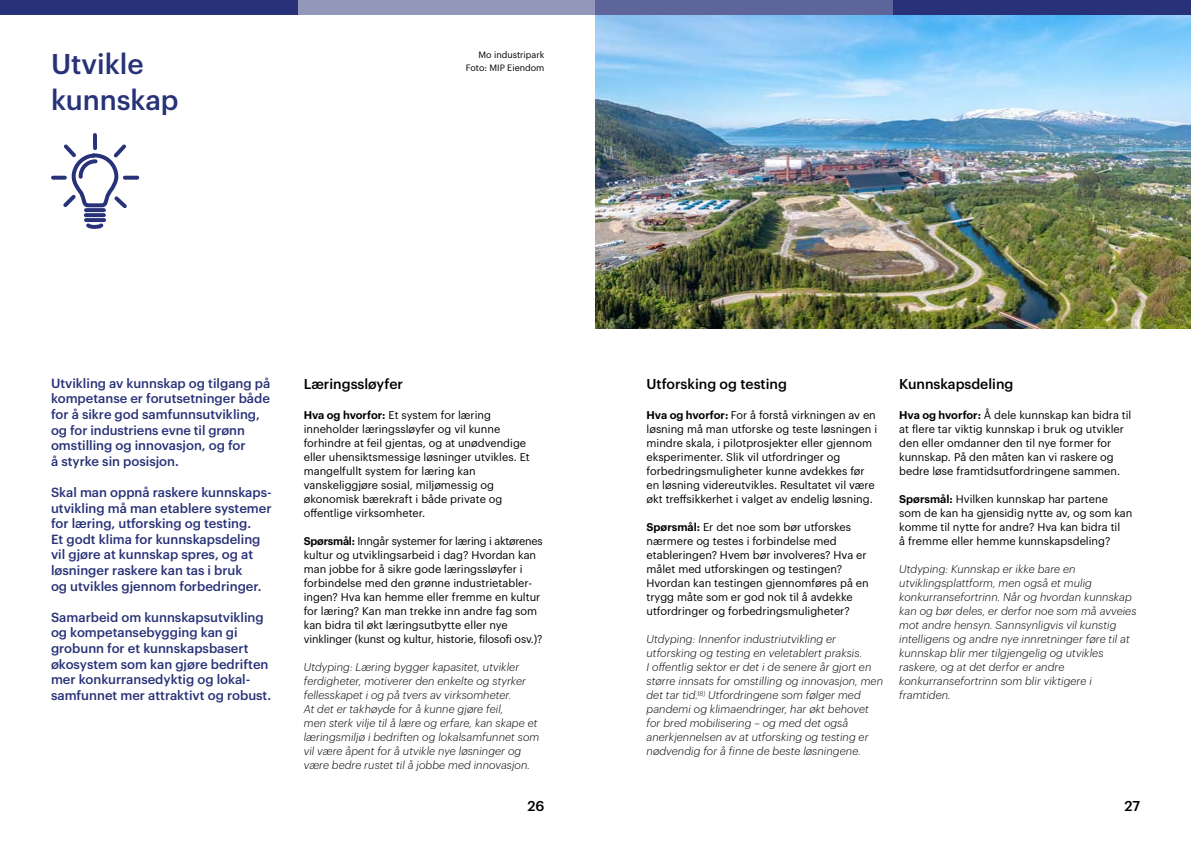
<style>
.page{position:relative;width:1191px;height:842px;background:#fff}
.page>*{position:absolute;margin:0;border:0;box-sizing:border-box;transform-origin:0 0}
.t1{font:500 28px/35.8px "Graphik";color:#283278}
.t2{font:500 14px "Graphik";color:#000}
.t3{font:500 13px/15.6px "Graphik";color:#283278}
.t4{font:11px/14px "Graphik";color:#000}
.t5{font:italic 300 11px/14px "Graphik";letter-spacing:.01em;color:#000}
.t6{font:9px/13px "Graphik";color:#000;text-align:right}
.s1{font-weight:600}
</style>
<div class="page">
<img style="left:595px;top:14px;width:596px;height:315px">
<div style="left:0;top:0;width:298px;height:14px;background:#283278"></div>
<div style="left:893px;top:0;width:298px;height:14px;background:#283278"></div>
<div style="left:298px;top:0;width:297px;height:14px;background:#9398bb"></div>
<div style="left:595px;top:0;width:298px;height:14px;background:#5e659a"></div>
<svg style="left:51px;top:133px;width:89px;height:96px"></svg>
<h1 class="t1" style="left:51px;top:44px;width:129px">Utvikle kunnskap</h1>
<p class="t6" style="left:466px;top:47px;width:80px">Mo industripark<br>Foto: MIP Eiendom</p>
<p class="t3" style="left:51px;top:374px;width:221px">Utvikling av kunnskap og tilgang på kompetanse er forutsetninger både for å sikre god samfunnsutvikling, og for industriens evne til grønn omstilling og innovasjon, og for<br>å styrke sin posisjon.</p>
<p class="t3" style="left:51px;top:483px;width:222px">Skal man oppnå raskere kunnskaps&shy;utvikling må man etablere systemer for læring, utforsking og testing.<br>Et godt klima for kunnskapsdeling vil gjøre at kunnskap spres, og at løsninger raskere kan tas i bruk<br>og utvikles gjennom forbedringer.</p>
<p class="t3" style="left:51px;top:608px;width:222px">Samarbeid om kunnskapsutvikling og kompetansebygging kan gi grobunn for et kunnskapsbasert økosystem som kan gjøre bedriften mer konkurransedyktig og lokal&shy;samfunnet mer attraktivt og robust.</p>
<h2 class="t2" style="left:304px;top:373px;width:101px">Læringssløyfer</h2>
<p class="t4" style="left:304px;top:407px;width:228px"><span class="s1">Hva og hvorfor:</span> Et system for læring inneholder læringssløyfer og vil kunne forhindre at feil gjentas, og at unødvendige eller uhensiktsmessige løsninger utvikles. Et mangelfullt system for læring kan vanskeliggjøre sosial, miljømessig og økonomisk bærekraft i både private og offentlige virksomheter.</p>
<p class="t4" style="left:304px;top:533px;width:240px"><span class="s1">Spørsmål:</span> Inngår systemer for læring i aktørenes kultur og utviklingsarbeid i dag? Hvordan kan man jobbe for å sikre gode læringssløyfer i forbindelse med den grønne industrietabler&shy;ingen? Hva kan hemme eller fremme en kultur for læring? Kan man trekke inn andre fag som kan bidra til økt læringsutbytte eller nye vinklinger (kunst og kultur, historie, filosofi osv.)?</p>
<p class="t5" style="left:304px;top:660px;width:237px">Utdyping: Læring bygger kapasitet, utvikler ferdigheter, motiverer den enkelte og styrker fellesskapet i og på tvers av virksomheter.<br>At det er takhøyde for å kunne gjøre feil,<br>men sterk vilje til å lære og erfare, kan skape et læringsmiljø i bedriften og lokalsamfunnet som vil være åpent for å utvikle nye løsninger og være bedre rustet til å jobbe med innovasjon.</p>
<h2 class="t2" style="left:646px;top:373px;width:142px">Utforsking og testing</h2>
<p class="t4" style="left:646px;top:407px;width:232px"><span class="s1">Hva og hvorfor:</span> For å forstå virkningen av en løsning må man utforske og teste løsningen i mindre skala, i pilotprosjekter eller gjennom eksperimenter. Slik vil utfordringer og forbedringsmuligheter kunne avdekkes før en løsning videreutvikles. Resultatet vil være økt treffsikkerhet i valget av endelig løsning.</p>
<p class="t4" style="left:646px;top:519px;width:224px"><span class="s1">Spørsmål:</span> Er det noe som bør utforskes nærmere og testes i forbindelse med etableringen? Hvem bør involveres? Hva er målet med utforskingen og testingen?<br>Hvordan kan testingen gjennomføres på en trygg måte som er god nok til å avdekke utfordringer og forbedringsmuligheter?</p>
<p class="t5" style="left:646px;top:632px;width:238px">Utdyping: Innenfor industriutvikling er utforsking og testing en veletablert praksis.<br>I offentlig sektor er det i de senere år gjort en større innsats for omstilling og innovasjon, men det tar tid.<sup>18)</sup> Utfordringene som følger med pandemi og klimaendringer, har økt behovet for bred mobilisering – og med det også anerkjennelsen av at utforsking og testing er nødvendig for å finne de beste løsningene.</p>
<h2 class="t2" style="left:899px;top:373px;width:116px">Kunnskapsdeling</h2>
<p class="t4" style="left:899px;top:407px;width:234px"><span class="s1">Hva og hvorfor:</span> Å dele kunnskap kan bidra til at flere tar viktig kunnskap i bruk og utvikler den eller omdanner den til nye former for kunnskap. På den måten kan vi raskere og bedre løse framtidsutfordringene sammen.</p>
<p class="t4" style="left:899px;top:491px;width:235px"><span class="s1">Spørsmål:</span> Hvilken kunnskap har partene som de kan ha gjensidig nytte av, og som kan komme til nytte for andre? Hva kan bidra til<br>å fremme eller hemme kunnskapsdeling?</p>
<p class="t5" style="left:899px;top:562px;width:239px">Utdyping: Kunnskap er ikke bare en utviklingsplattform, men også et mulig konkurransefortrinn. Når og hvordan kunnskap kan og bør deles, er derfor noe som må avveies mot andre hensyn. Sannsynligvis vil kunstig intelligens og andre nye innretninger føre til at kunnskap blir mer tilgjengelig og utvikles raskere, og at det derfor er andre konkurransefortrinn som blir viktigere i framtiden.</p>
<p class="t2" style="left:527px;top:795px;width:18px">26</p>
<p class="t2" style="left:1124px;top:795px;width:17px">27</p>
</div>
